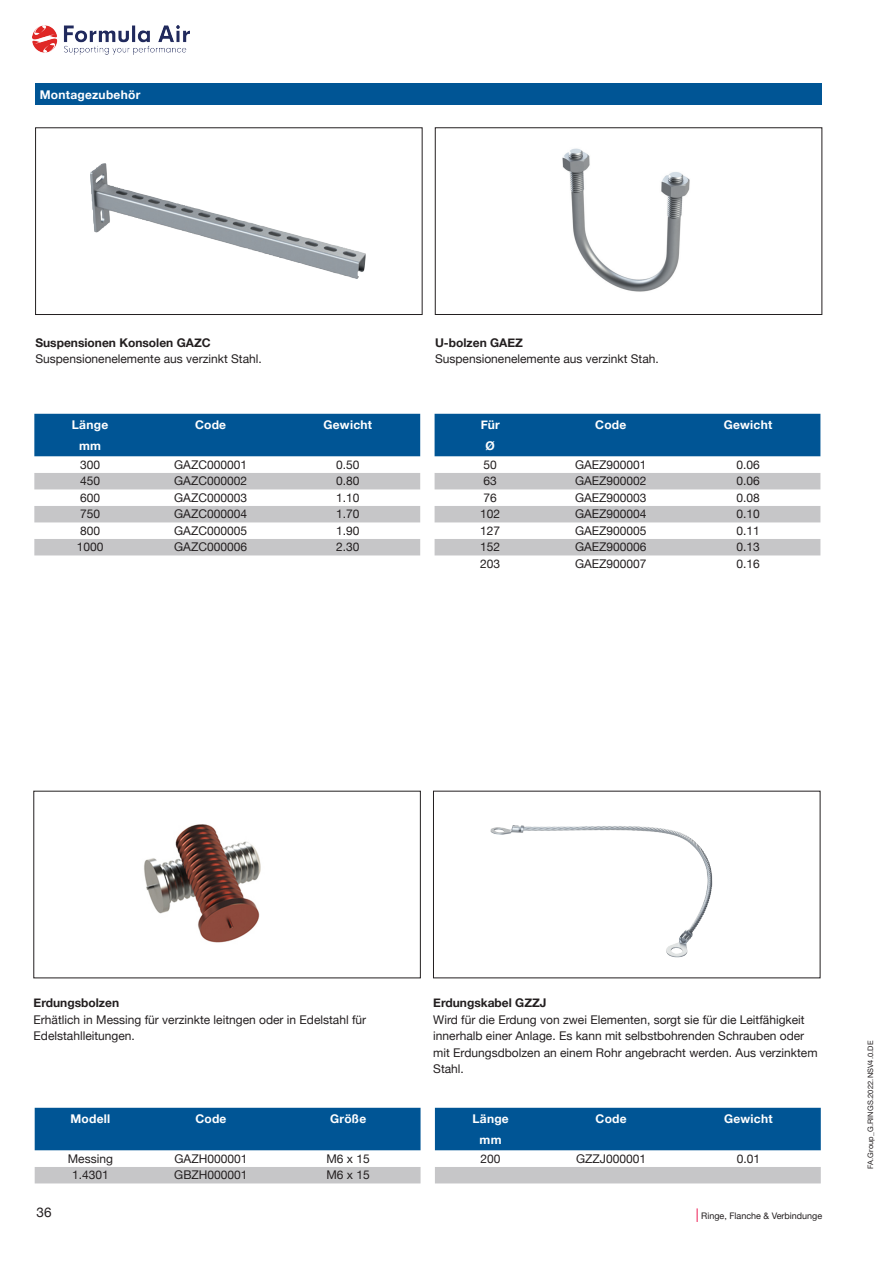
<style>
.page{position:relative;width:893px;height:1263px;background:#fff}
.page>*{position:absolute;margin:0;border:0;box-sizing:border-box;transform-origin:0 0}
.t1{font:13.5px "Helvetica Neue";color:#231f20}
.Body_alinea{font:12px/16.5px "Helvetica Neue";color:#231f20}
.Body_alinea_tabel{font:12px "Helvetica Neue";color:#231f20}
.Header3-_H3_tabel_bo{font:700 12px "Helvetica Neue";letter-spacing:.02em;color:#fff}
.Body_alinea-2{font:700 12px "Helvetica Neue";color:#231f20}
.Header1-H1{font:700 12px "Helvetica Neue";letter-spacing:.02em;color:#fff}
.t2{font:9px "Helvetica Neue";color:#231f20}
.t3{font:7.5px "Helvetica Neue";letter-spacing:.025em;color:#231f20}
.s1{font-size:13.5px;color:#ed154e}
</style>
<div class="page">
<img style="left:32px;top:26px;width:158px;height:28px">
<img style="left:490px;top:825px;width:218px;height:133px">
<img style="left:144px;top:824px;width:117px;height:119px">
<img style="left:562px;top:148px;width:128px;height:144px">
<div style="left:435px;top:128px;width:387px;height:187px;border:1px solid #231f20"></div>
<img style="left:90px;top:163px;width:276px;height:116px">
<div style="left:35px;top:128px;width:387px;height:187px;border:1px solid #231f20"></div>
<div style="left:36px;top:84px;width:786px;height:21px;background:#005595"></div>
<div style="left:35px;top:1108px;width:386px;height:42px;background:#005595"></div>
<div style="left:35px;top:1167px;width:386px;height:16px;background:#c6c6c8"></div>
<div style="left:435px;top:1108px;width:386px;height:42px;background:#005595"></div>
<div style="left:435px;top:1167px;width:386px;height:16px;background:#c6c6c8"></div>
<div style="left:34px;top:414px;width:386px;height:42px;background:#005595"></div>
<svg style="left:34px;top:473px;width:386px;height:82px"></svg>
<div style="left:435px;top:414px;width:385px;height:42px;background:#005595"></div>
<svg style="left:435px;top:473px;width:385px;height:82px"></svg>
<p class="Header1-H1" style="left:40px;top:87px;width:102px">Montagezubehör</p>
<p class="Header1-H1" style="left:40px;top:87px;width:10px">A</p>
<p class="Body_alinea-2" style="left:35px;top:335px;width:177px">Suspensionen Konsolen GAZC</p>
<p class="Body_alinea" style="left:35px;top:351px;width:228px">Suspensionenelemente aus verzinkt Stahl.</p>
<p class="Header3-_H3_tabel_bo" style="left:72px;top:417px;width:38px">Länge</p>
<p class="Header3-_H3_tabel_bo" style="left:195px;top:417px;width:33px">Code</p>
<p class="Header3-_H3_tabel_bo" style="left:324px;top:417px;width:50px">Gewicht</p>
<p class="Header3-_H3_tabel_bo" style="left:79px;top:438px;width:23px">mm</p>
<p class="Body_alinea_tabel" style="left:80px;top:457px;width:22px">300</p>
<p class="Body_alinea_tabel" style="left:174px;top:457px;width:74px">GAZC000001</p>
<p class="Body_alinea_tabel" style="left:336px;top:457px;width:25px">0.50</p>
<p class="Body_alinea_tabel" style="left:80px;top:474px;width:22px">450</p>
<p class="Body_alinea_tabel" style="left:174px;top:474px;width:74px">GAZC000002</p>
<p class="Body_alinea_tabel" style="left:336px;top:474px;width:25px">0.80</p>
<p class="Body_alinea_tabel" style="left:80px;top:490px;width:22px">600</p>
<p class="Body_alinea_tabel" style="left:174px;top:490px;width:74px">GAZC000003</p>
<p class="Body_alinea_tabel" style="left:336px;top:490px;width:25px">1.10</p>
<p class="Body_alinea_tabel" style="left:80px;top:507px;width:22px">750</p>
<p class="Body_alinea_tabel" style="left:174px;top:507px;width:74px">GAZC000004</p>
<p class="Body_alinea_tabel" style="left:336px;top:507px;width:25px">1.70</p>
<p class="Body_alinea_tabel" style="left:80px;top:523px;width:22px">800</p>
<p class="Body_alinea_tabel" style="left:174px;top:523px;width:74px">GAZC000005</p>
<p class="Body_alinea_tabel" style="left:336px;top:523px;width:25px">1.90</p>
<p class="Body_alinea_tabel" style="left:77px;top:540px;width:28px">1000</p>
<p class="Body_alinea_tabel" style="left:174px;top:540px;width:74px">GAZC000006</p>
<p class="Body_alinea_tabel" style="left:336px;top:540px;width:25px">2.30</p>
<p class="Body_alinea-2" style="left:435px;top:335px;width:89px">U-bolzen GAEZ</p>
<p class="Body_alinea" style="left:435px;top:351px;width:225px">Suspensionenelemente aus verzinkt Stah.</p>
<p class="Header3-_H3_tabel_bo" style="left:481px;top:417px;width:21px">Für</p>
<p class="Header3-_H3_tabel_bo" style="left:595px;top:417px;width:33px">Code</p>
<p class="Header3-_H3_tabel_bo" style="left:724px;top:417px;width:50px">Gewicht</p>
<p class="Header3-_H3_tabel_bo" style="left:486px;top:438px;width:11px">Ø</p>
<p class="Body_alinea_tabel" style="left:484px;top:457px;width:15px">50</p>
<p class="Body_alinea_tabel" style="left:575px;top:457px;width:73px">GAEZ900001</p>
<p class="Body_alinea_tabel" style="left:736px;top:457px;width:25px">0.06</p>
<p class="Body_alinea_tabel" style="left:484px;top:474px;width:15px">63</p>
<p class="Body_alinea_tabel" style="left:575px;top:474px;width:73px">GAEZ900002</p>
<p class="Body_alinea_tabel" style="left:736px;top:474px;width:25px">0.06</p>
<p class="Body_alinea_tabel" style="left:484px;top:490px;width:15px">76</p>
<p class="Body_alinea_tabel" style="left:575px;top:490px;width:73px">GAEZ900003</p>
<p class="Body_alinea_tabel" style="left:736px;top:490px;width:25px">0.08</p>
<p class="Body_alinea_tabel" style="left:480px;top:507px;width:22px">102</p>
<p class="Body_alinea_tabel" style="left:575px;top:507px;width:73px">GAEZ900004</p>
<p class="Body_alinea_tabel" style="left:736px;top:507px;width:25px">0.10</p>
<p class="Body_alinea_tabel" style="left:480px;top:523px;width:22px">127</p>
<p class="Body_alinea_tabel" style="left:575px;top:523px;width:73px">GAEZ900005</p>
<p class="Body_alinea_tabel" style="left:736px;top:523px;width:25px">0.11</p>
<p class="Body_alinea_tabel" style="left:480px;top:540px;width:22px">152</p>
<p class="Body_alinea_tabel" style="left:575px;top:540px;width:73px">GAEZ900006</p>
<p class="Body_alinea_tabel" style="left:736px;top:540px;width:25px">0.13</p>
<p class="Body_alinea_tabel" style="left:480px;top:556px;width:22px">203</p>
<p class="Body_alinea_tabel" style="left:575px;top:556px;width:73px">GAEZ900007</p>
<p class="Body_alinea_tabel" style="left:736px;top:556px;width:25px">0.16</p>
<p class="Body_alinea-2" style="left:34px;top:995px;width:87px">Erdungsbolzen</p>
<p class="Body_alinea" style="left:34px;top:1011px;width:334px">Erhätlich in Messing für verzinkte leitngen oder in Edelstahl für<br>Edelstahlleitungen.</p>
<p class="t1" style="left:37px;top:1204px;width:17px">36</p>
<p class="Header3-_H3_tabel_bo" style="left:70px;top:1111px;width:41px">Modell</p>
<p class="Header3-_H3_tabel_bo" style="left:195px;top:1111px;width:33px">Code</p>
<p class="Header3-_H3_tabel_bo" style="left:330px;top:1111px;width:38px">Größe</p>
<p class="Body_alinea_tabel" style="left:68px;top:1151px;width:47px">Messing</p>
<p class="Body_alinea_tabel" style="left:174px;top:1151px;width:74px">GAZH000001</p>
<p class="Body_alinea_tabel" style="left:326px;top:1151px;width:45px">M6 x 15</p>
<p class="Body_alinea_tabel" style="left:72px;top:1168px;width:38px">1.4301</p>
<p class="Body_alinea_tabel" style="left:174px;top:1168px;width:75px">GBZH000001</p>
<p class="Body_alinea_tabel" style="left:326px;top:1168px;width:45px">M6 x 15</p>
<p class="Body_alinea-2" style="left:433px;top:995px;width:115px">Erdungskabel GZZJ</p>
<p class="Body_alinea" style="left:433px;top:1011px;width:386px">Wird für die Erdung von zwei Elementen, sorgt sie für die Leitfähigkeit innerhalb einer Anlage. Es kann mit selbstbohrenden Schrauben oder mit Erdungsdbolzen an einem Rohr angebracht werden. Aus verzinktem Stahl.</p>
<p class="Header3-_H3_tabel_bo" style="left:472px;top:1111px;width:38px">Länge</p>
<p class="Header3-_H3_tabel_bo" style="left:596px;top:1111px;width:33px">Code</p>
<p class="Header3-_H3_tabel_bo" style="left:724px;top:1111px;width:50px">Gewicht</p>
<p class="Header3-_H3_tabel_bo" style="left:480px;top:1132px;width:23px">mm</p>
<p class="Body_alinea_tabel" style="left:481px;top:1151px;width:22px">200</p>
<p class="Body_alinea_tabel" style="left:576px;top:1151px;width:72px">GZZJ000001</p>
<p class="Body_alinea_tabel" style="left:737px;top:1151px;width:25px">0.01</p>
<p class="t2" style="left:696px;top:1211px;width:128px"><span class="s1">|</span> Ringe, Flanche &amp; Verbindunge</p>
<p class="t3" style="left:866px;top:1169px;width:130px;rotate:-90deg">FA.Group_G.RINGS.2022.NSV4.0.DE</p>
</div>
